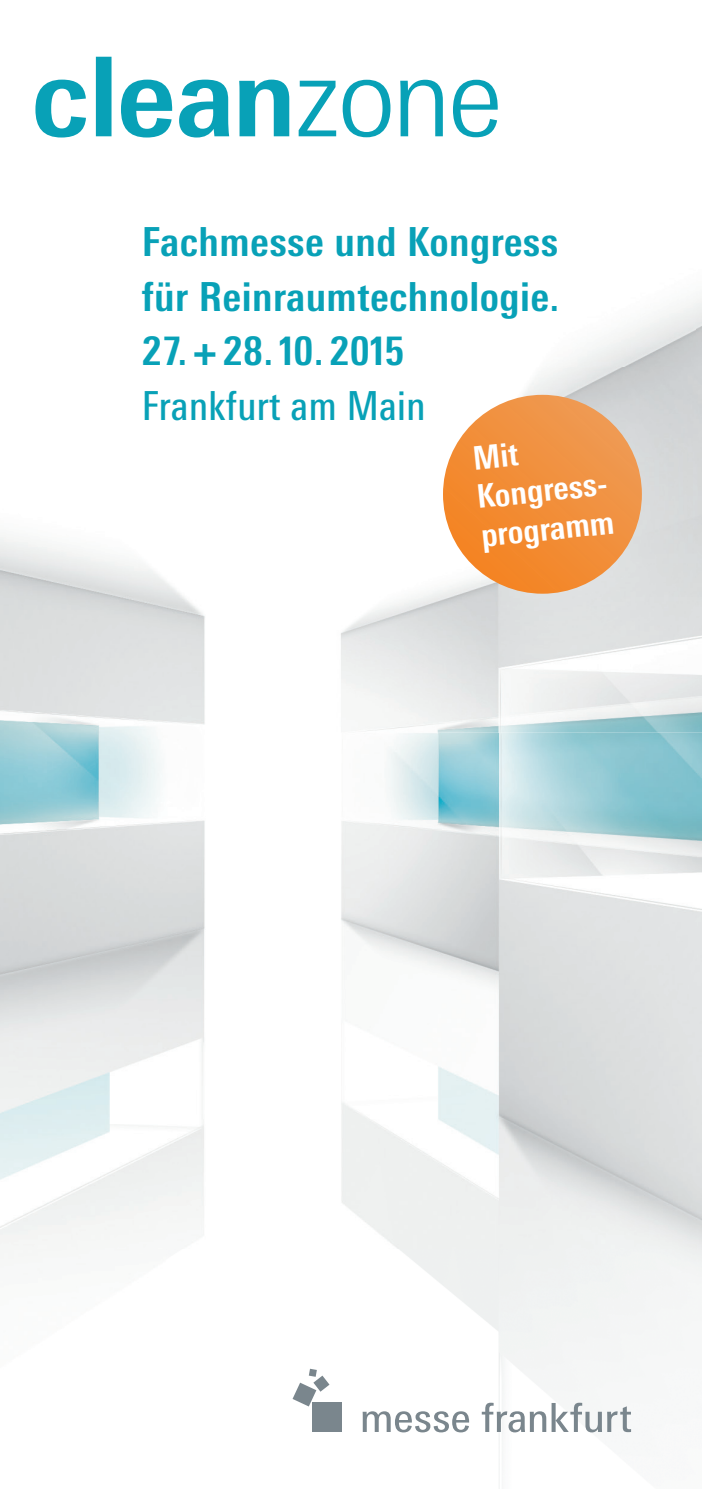
<style>
.page{position:relative;width:702px;height:1489px;background:#fff}
.page>*{position:absolute;margin:0;border:0;box-sizing:border-box;transform-origin:0 0}
.t1{font:700 condensed 40px/54.8px "Messe Univers";letter-spacing:.01em;color:#08a1b7}
.t2{font:condensed 40px "Messe Univers";letter-spacing:.01em;color:#08a1b7}
.t3{font:700 condensed 32.5px/39px "Messe Univers";color:#fff}
</style>
<div class="page">
<img style="left:0;top:537px;width:702px;height:712px">
<img style="left:304px;top:298px;width:398px;height:434px">
<svg style="left:443px;top:395px;width:199px;height:198px;background:#f18e3a"></svg>
<img style="left:304px;top:298px;width:391px;height:68px">
<svg style="left:453px;top:80px;width:44px;height:57px"></svg>
<svg style="left:400px;top:80px;width:43px;height:56px"></svg>
<svg style="left:342px;top:80px;width:48px;height:57px"></svg>
<svg style="left:298px;top:81px;width:38px;height:55px"></svg>
<svg style="left:239px;top:80px;width:50px;height:56px"></svg>
<svg style="left:179px;top:80px;width:50px;height:57px"></svg>
<svg style="left:121px;top:80px;width:51px;height:57px"></svg>
<svg style="left:96px;top:57px;width:15px;height:79px"></svg>
<svg style="left:35px;top:80px;width:51px;height:57px"></svg>
<div style="left:312px;top:1402px;width:29px;height:29px;background:#7a868d"></div>
<svg style="left:292px;top:1368px;width:37px;height:38px"></svg>
<svg style="left:362px;top:1411px;width:107px;height:21px"></svg>
<svg style="left:481px;top:1402px;width:150px;height:30px"></svg>
<p class="t1" style="left:142px;top:213px;width:419px">Fachmesse und Kongress für Reinraumtechnologie.</p>
<p class="t1" style="left:142px;top:323px;width:264px">27. + 28. 10. 2015</p>
<p class="t2" style="left:142px;top:381px;width:285px">Frankfurt am Main</p>
<p class="t3" style="left:471px;top:438px;width:138px;rotate:-6deg">Mit<br>Kongress&shy;programm</p>
</div>
